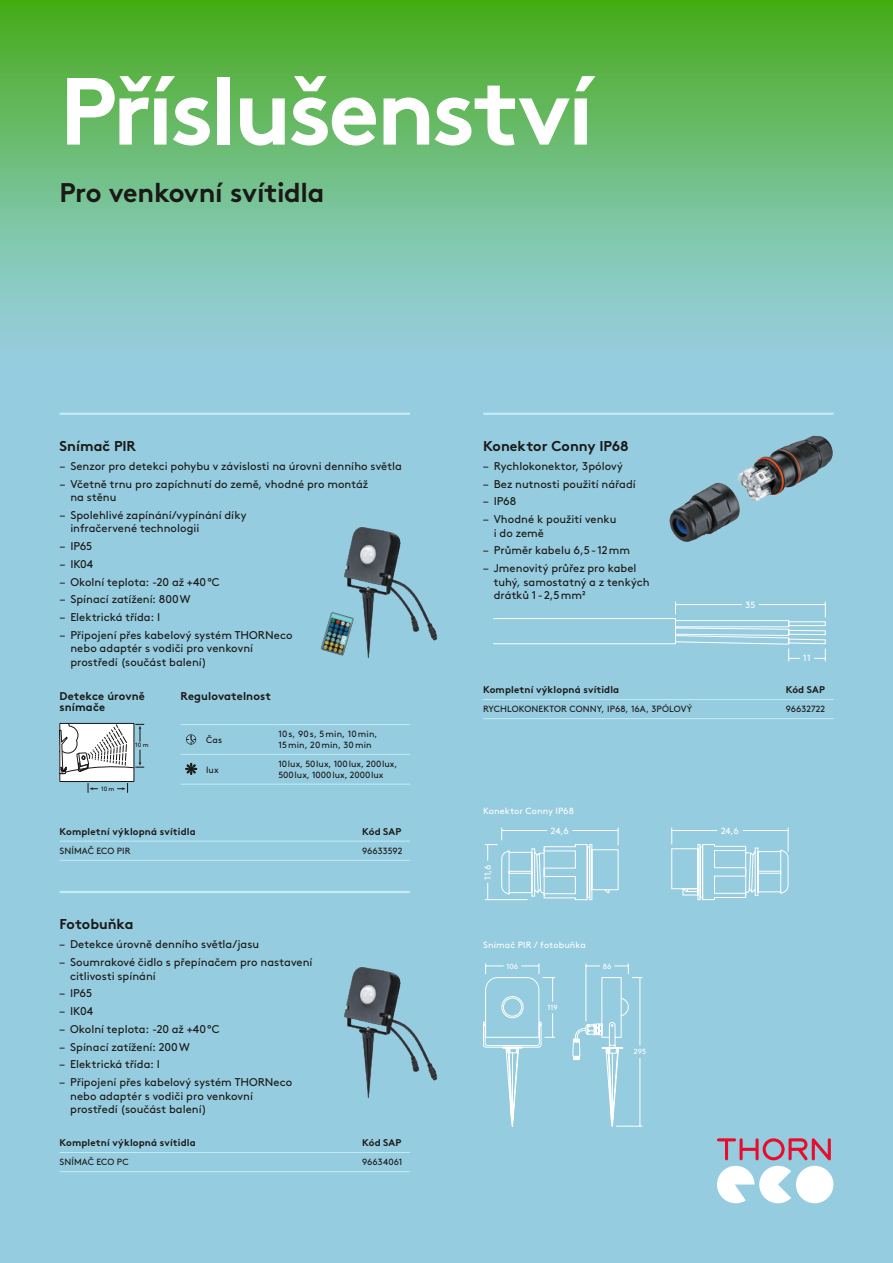
<style>
.page{position:relative;width:893px;height:1263px;background:#96ccdf}
.page>*{position:absolute;margin:0;border:0;box-sizing:border-box;transform-origin:0 0}
.Headline_34pt{font:700 95.1px "Brown";letter-spacing:-.035em;color:#fff}
.Subheadline_black_18{font:700 27px "Brown";letter-spacing:-.01em;color:#1b1917}
.Headline_Running_Tex{font:700 14.25px "Brown";color:#1b1917}
.t1{font:11.25px/13.5px "Brown";color:#1b1917}
.Headline_Running_Tex-2{font:700 11.25px/11.2px "Brown";letter-spacing:.01em;color:#1b1917}
.Table_Headline_6_5pt{font:700 9.75px "Brown";letter-spacing:.015em;color:#1b1917}
.Table_Text_6pt{font:9px/10.8px "Brown";letter-spacing:.01em;color:#1b1917}
.Caption_6pt{font:9px "Brown";letter-spacing:.015em;color:#fff}
.t2{font:7.5px "Brown";color:#fff}
.t3{font:6.15px "Brown";color:#161515}
</style>
<div class="page">
<div style="left:0;top:0;width:893px;height:355px;background:linear-gradient(to bottom,#48ad1d,#9bd1ea)"></div>
<hr style="left:60px;top:1152px;width:302px;height:1px;background:#c4ecf5">
<hr style="left:60px;top:1171px;width:302px;height:1px;background:#c4ecf5">
<hr style="left:362px;top:1152px;width:48px;height:1px;background:#c4ecf5">
<hr style="left:362px;top:1171px;width:48px;height:1px;background:#c4ecf5">
<hr style="left:60px;top:841px;width:302px;height:1px;background:#c4ecf5">
<hr style="left:60px;top:860px;width:302px;height:1px;background:#c4ecf5">
<hr style="left:362px;top:841px;width:48px;height:1px;background:#c4ecf5">
<hr style="left:362px;top:860px;width:48px;height:1px;background:#c4ecf5">
<hr style="left:483px;top:699px;width:303px;height:1px;background:#c4ecf5">
<hr style="left:786px;top:699px;width:48px;height:1px;background:#c4ecf5">
<hr style="left:483px;top:718px;width:303px;height:1px;background:#c4ecf5">
<hr style="left:786px;top:718px;width:48px;height:1px;background:#c4ecf5">
<hr style="left:60px;top:413px;width:350px;height:2px;background:#c4ecf5">
<hr style="left:483px;top:413px;width:351px;height:2px;background:#c4ecf5">
<hr style="left:60px;top:891px;width:350px;height:2px;background:#c4ecf5">
<img style="left:669px;top:435px;width:164px;height:107px">
<svg style="left:483px;top:963px;width:159px;height:164px"></svg>
<svg style="left:485px;top:827px;width:304px;height:73px"></svg>
<svg style="left:493px;top:602px;width:333px;height:59px"></svg>
<img style="left:344px;top:527px;width:94px;height:131px">
<img style="left:344px;top:967px;width:94px;height:131px">
<img style="left:320px;top:608px;width:38px;height:50px">
<hr style="left:181px;top:724px;width:93px;height:1px;background:#c4ecf5">
<hr style="left:274px;top:724px;width:136px;height:1px;background:#c4ecf5">
<hr style="left:181px;top:754px;width:93px;height:1px;background:#c4ecf5">
<hr style="left:274px;top:754px;width:136px;height:1px;background:#c4ecf5">
<hr style="left:181px;top:784px;width:93px;height:1px;background:#c4ecf5">
<hr style="left:274px;top:784px;width:136px;height:1px;background:#c4ecf5">
<svg style="left:185px;top:763px;width:12px;height:12px"></svg>
<svg style="left:186px;top:734px;width:10px;height:10px"></svg>
<div style="left:60px;top:723px;width:74px;height:58px;background:#fff"></div>
<div style="left:60px;top:723px;width:74px;height:59px;border:1px solid #161515"></div>
<svg style="left:59px;top:723px;width:85px;height:51px"></svg>
<svg style="left:88px;top:783px;width:10px;height:10px"></svg>
<svg style="left:117px;top:783px;width:11px;height:10px"></svg>
<div style="left:796px;top:1166px;width:37px;height:37px;background:#fff;border-radius:50%"></div>
<svg style="left:717px;top:1138px;width:114px;height:65px"></svg>
<p class="Headline_34pt" style="left:60px;top:34px;width:536px">Příslušenství</p>
<p class="Subheadline_black_18" style="left:60px;top:171px;width:266px">Pro venkovní svítidla</p>
<p class="Headline_Running_Tex" style="left:60px;top:434px;width:78px">Snímač PIR</p>
<p class="Headline_Running_Tex" style="left:483px;top:434px;width:147px">Konektor Conny IP68</p>
<p class="t1" style="left:60px;top:458px;width:344px">– Senzor pro detekci pohybu v závislosti na úrovni denního světla</p>
<p class="t1" style="left:70px;top:476px;width:299px;text-indent:-11px">– Včetně trnu pro zapíchnutí do země, vhodné pro montáž na stěnu</p>
<p class="t1" style="left:70px;top:507px;width:178px;text-indent:-11px">– Spolehlivé zapínání/vypínání díky infračervené technologii</p>
<p class="t1" style="left:60px;top:538px;width:34px">– IP65</p>
<p class="t1" style="left:60px;top:556px;width:35px">– IK04</p>
<p class="t1" style="left:60px;top:574px;width:161px">– Okolní teplota: -20 až +40°C</p>
<p class="t1" style="left:60px;top:592px;width:132px">– Spínací zatížení: 800W</p>
<p class="t1" style="left:60px;top:609px;width:102px">– Elektrická třída: I</p>
<p class="t1" style="left:70px;top:627px;width:224px;text-indent:-11px">– Připojení přes kabelový systém THORNeco nebo adaptér s vodiči pro venkovní prostředí (součást balení)</p>
<p class="t1" style="left:483px;top:458px;width:141px">– Rychlokonektor, 3pólový</p>
<p class="t1" style="left:483px;top:476px;width:154px">– Bez nutnosti použití nářadí</p>
<p class="t1" style="left:483px;top:494px;width:35px">– IP68</p>
<p class="t1" style="left:494px;top:511px;width:124px;text-indent:-11px">– Vhodné k použití venku i do země</p>
<p class="t1" style="left:483px;top:543px;width:148px">– Průměr kabelu 6,5-12mm</p>
<p class="t1" style="left:494px;top:560px;width:157px;text-indent:-11px">– Jmenovitý průřez pro kabel tuhý, samostatný a z tenkých drátků 1-2,5mm²</p>
<p class="Caption_6pt" style="left:745px;top:598px;width:11px">35</p>
<p class="Caption_6pt" style="left:803px;top:651px;width:9px">11</p>
<p class="Headline_Running_Tex-2" style="left:60px;top:689px;width:87px">Detekce úrovně snímače</p>
<p class="Headline_Running_Tex-2" style="left:181px;top:689px;width:92px">Regulovatelnost</p>
<p class="Table_Text_6pt" style="left:206px;top:733px;width:18px">Čas</p>
<p class="Table_Text_6pt" style="left:278px;top:728px;width:101px">10s, 90s, 5min, 10min,<br>15min, 20min, 30min</p>
<p class="Table_Text_6pt" style="left:206px;top:763px;width:14px">lux</p>
<p class="Table_Text_6pt" style="left:278px;top:758px;width:121px">10lux, 50lux, 100lux, 200lux,<br>500lux, 1000lux, 2000lux</p>
<p class="t3" style="left:101px;top:784px;width:15px">10 m</p>
<p class="t3" style="left:135px;top:741px;width:15px">10 m</p>
<p class="Table_Headline_6_5pt" style="left:60px;top:823px;width:138px">Kompletní výklopná svítidla</p>
<p class="Table_Headline_6_5pt" style="left:362px;top:823px;width:41px">Kód SAP</p>
<p class="Table_Text_6pt" style="left:60px;top:845px;width:73px">SNÍMAČ ECO PIR</p>
<p class="Table_Text_6pt" style="left:362px;top:845px;width:42px">96633592</p>
<p class="Headline_Running_Tex" style="left:60px;top:913px;width:75px">Fotobuňka</p>
<p class="t1" style="left:60px;top:937px;width:201px">– Detekce úrovně denního světla/jasu</p>
<p class="t1" style="left:70px;top:954px;width:244px;text-indent:-11px">– Soumrakové čidlo s přepínačem pro nastavení citlivosti spínání</p>
<p class="t1" style="left:60px;top:986px;width:34px">– IP65</p>
<p class="t1" style="left:60px;top:1003px;width:35px">– IK04</p>
<p class="t1" style="left:60px;top:1021px;width:161px">– Okolní teplota: -20 až +40°C</p>
<p class="t1" style="left:60px;top:1039px;width:132px">– Spínací zatížení: 200W</p>
<p class="t1" style="left:60px;top:1057px;width:102px">– Elektrická třída: I</p>
<p class="t1" style="left:70px;top:1074px;width:224px;text-indent:-11px">– Připojení přes kabelový systém THORNeco nebo adaptér s vodiči pro venkovní prostředí (součást balení)</p>
<p class="Table_Headline_6_5pt" style="left:60px;top:1135px;width:138px">Kompletní výklopná svítidla</p>
<p class="Table_Headline_6_5pt" style="left:362px;top:1135px;width:41px">Kód SAP</p>
<p class="Table_Text_6pt" style="left:60px;top:1156px;width:71px">SNÍMAČ ECO PC</p>
<p class="Table_Text_6pt" style="left:362px;top:1156px;width:42px">96634061</p>
<p class="Table_Headline_6_5pt" style="left:483px;top:682px;width:138px">Kompletní výklopná svítidla</p>
<p class="Table_Headline_6_5pt" style="left:786px;top:682px;width:41px">Kód SAP</p>
<p class="Table_Text_6pt" style="left:483px;top:703px;width:211px">RYCHLOKONEKTOR CONNY, IP68, 16A, 3PÓLOVÝ</p>
<p class="Table_Text_6pt" style="left:786px;top:703px;width:41px">96632722</p>
<p class="Caption_6pt" style="left:483px;top:804px;width:92px">Konektor Conny IP68</p>
<p class="Caption_6pt" style="left:481px;top:880px;width:17px;rotate:-90deg">11,6</p>
<p class="Caption_6pt" style="left:551px;top:824px;width:19px">24,6</p>
<p class="Caption_6pt" style="left:721px;top:824px;width:19px">24,6</p>
<p class="Caption_6pt" style="left:483px;top:938px;width:104px">Snímač PIR / fotobuňka</p>
<p class="t2" style="left:506px;top:960px;width:13px">106</p>
<p class="t2" style="left:603px;top:960px;width:10px">86</p>
<p class="t2" style="left:547px;top:1002px;width:12px">119</p>
<p class="t2" style="left:634px;top:1046px;width:14px">295</p>
</div>
